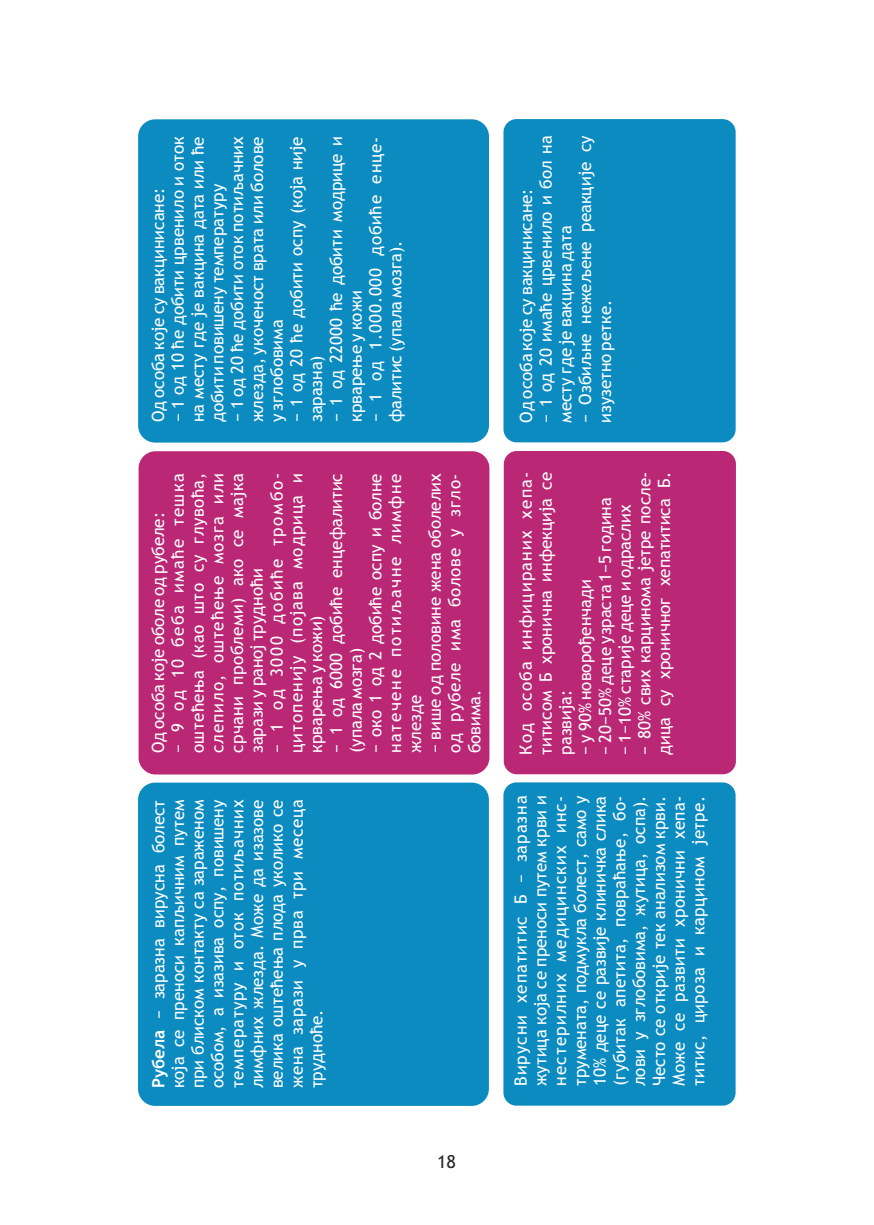
<style>
.page{position:relative;width:874px;height:1225px;background:#fff}
.page>*{position:absolute;margin:0;border:0;box-sizing:border-box;transform-origin:0 0}
.t1{font:18px "Trebuchet MS";color:#2b2a29}
.t2{font:17px/19.8px "Trebuchet MS";color:#fefefe}
.t3{font:17px/19.8px "Trebuchet MS";letter-spacing:.025em;color:#fefefe}
.s1{font-weight:700}
</style>
<div class="page">
<div style="left:138px;top:782px;width:350px;height:324px;background:#0b8bc0;border-radius:17px"></div>
<div style="left:138px;top:451px;width:351px;height:323px;background:#b92775;border-radius:17px"></div>
<div style="left:138px;top:119px;width:350px;height:323px;background:#0b8bc0;border-radius:17px"></div>
<div style="left:503px;top:782px;width:232px;height:323px;background:#0b8bc0;border-radius:13px"></div>
<div style="left:503px;top:451px;width:232px;height:323px;background:#b92775;border-radius:13px"></div>
<div style="left:503px;top:119px;width:232px;height:323px;background:#0b8bc0;border-radius:13px"></div>
<p class="t2" style="left:150px;top:422px;width:287px;rotate:-90deg">Од особа које су вакцинисане:<br>− 1 од 10 ће добити црвенило и оток на месту где је вакцина дата или ће добити повишену температуру<br>− 1 од 20 ће добити оток потиљачних жлезда, укоченост врата или болове у зглобовима<br>− 1 од 20 ће добити оспу (која није заразна)<br>− 1 од 22000 ће добити модрице и крварење у кожи<br>− 1 од 1.000.000 добиће енце&shy;фалитис (упала мозга).</p>
<p class="t3" style="left:150px;top:753px;width:281px;rotate:-90deg">Од особа које оболе од рубеле:<br>− 9 од 10 беба имаће тешка оштећења (као што су глувоћа, слепило, оштећење мозга или срчани проблеми) ако се мајка зарази у раној трудноћи<br>− 1 од 3000 добиће тромбо&shy;цитопенију (појава модрица и крварења у кожи)<br>− 1 од 6000 добиће енцефалитис (упала мозга)<br>− око 1 од 2 добиће оспу и болне натечене потиљачне лимфне жлезде<br>− више од половине жена оболелих од рубеле има болове у згло&shy;бовима.</p>
<p class="t2" style="left:150px;top:1088px;width:290px;text-align:justify;rotate:-90deg"><span class="s1">Рубела</span> − заразна вирусна болест која се преноси капљичним путем при блиском контакту са зараженом особом, а изазива оспу, повишену температуру и оток потиљачних лимфних жлезда. Може да изазове велика оштећења плода уколико се жена зарази у прва три месеца трудноће.</p>
<p class="t1" style="left:437px;top:1155px;width:20px">18</p>
<p class="t2" style="left:517px;top:423px;width:289px;rotate:-90deg">Од особа које су вакцинисане:<br>− 1 од 20 имаће црвенило и бол на месту где је вакцина дата<br>− Озбиљне нежељене реакције су изузетно ретке.</p>
<p class="t2" style="left:517px;top:754px;width:284px;rotate:-90deg">Код особа инфицираних хепа&shy;титисом Б хронична инфекција се развија:<br>− у 90% новорођенчади<br>− 20−50% деце узраста 1−5 година<br>− 1−10% старије деце и одраслих<br>− 80% свих карцинома јетре после&shy;дица су хроничног хепатитиса Б.</p>
<p class="t2" style="left:512px;top:1086px;width:292px;text-align:justify;rotate:-90deg">Вирусни хепатитис Б − заразна жутица која се преноси путем крви и нестерилних медицинских инс&shy;трумената, подмукла болест, само у 10% деце се развије клиничка слика (губитак апетита, повраћање, бо&shy;лови у зглобовима, жутица, оспа).<br>Често се открије тек анализом крви.<br>Може се развити хронични хепа&shy;титис, цироза и карцином јетре.</p>
</div>
